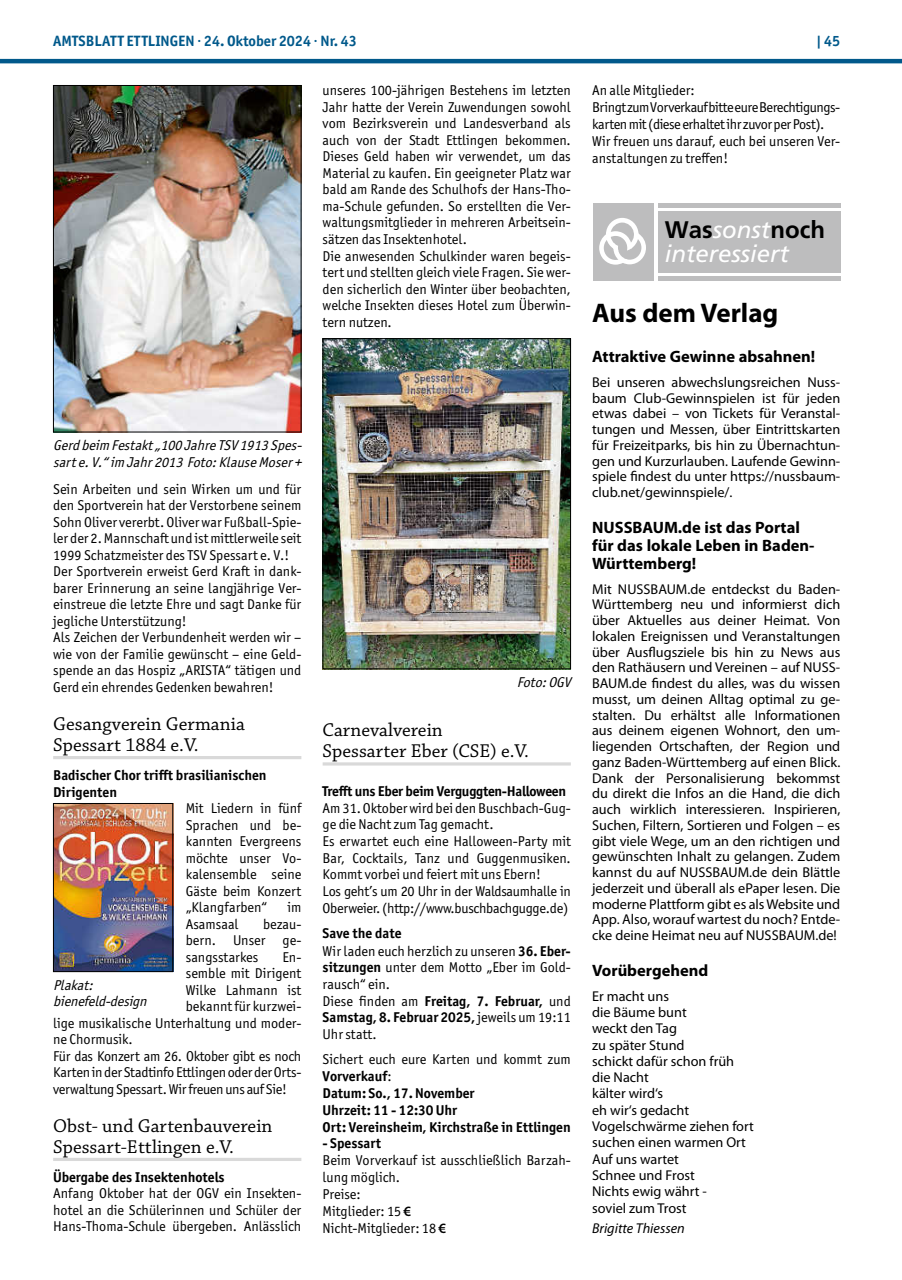
<style>
.page{position:relative;width:902px;height:1280px;background:#fff}
.page>*{position:absolute;margin:0;border:0;box-sizing:border-box;transform-origin:0 0}
.t1{font:700 27px "Myriad Pro";color:#000}
.t2{font:italic 24px/24px "Frutiger";color:#fff}
.t3{font:19.5px/21px "Chaparral Pro";color:#000}
.t4{font:700 16.5px/18px "Myriad Pro";color:#000}
.t5{font:700 15px "Officina Sans ITC Pro";color:#01598b}
.t6{font:14.25px/16.5px "Officina Sans ITC Pro";color:#000}
.t7{font:14.25px/15.8px "Myriad Pro";color:#000;text-align:justify}
.t8{font:700 14.25px/17px "Officina Sans ITC Pro";color:#000}
.t9{font:14.25px "Officina Sans ITC Pro";letter-spacing:-.02em;color:#000}
.t10{font:italic 14.25px/16.5px "Officina Sans ITC Pro";color:#000}
.t11{font:700 14.25px "Officina Sans ITC Pro";letter-spacing:-.02em;color:#000}
.t12{font:italic 14.25px "Myriad Pro";color:#000}
.s1{font-weight:700}
.s2{font-weight:400}
.s3{font-family:"Myriad Pro";font-weight:600}
.s4{font-weight:700;font-style:normal;color:#000}
</style>
<div class="page">
<hr style="left:0;top:59px;width:901px;height:4px;background:#01598b">
<hr style="left:53px;top:756px;width:248px;height:3px;background:#d9d9d9">
<hr style="left:53px;top:1158px;width:248px;height:3px;background:#d9d9d9">
<img style="left:55px;top:87px;width:244px;height:343px">
<div style="left:53px;top:85px;width:248px;height:347px;border:1px solid #000"></div>
<img style="left:55px;top:805px;width:116px;height:165px">
<div style="left:53px;top:803px;width:120px;height:169px;border:1px solid #000"></div>
<hr style="left:322px;top:762px;width:248px;height:3px;background:#d9d9d9">
<img style="left:324px;top:340px;width:244px;height:327px">
<div style="left:322px;top:338px;width:248px;height:331px;border:1px solid #000"></div>
<div style="left:657px;top:211px;width:183px;height:62px;background:#bdbdbe"></div>
<div style="left:657px;top:276px;width:183px;height:5px;background:#bdbdbe"></div>
<div style="left:657px;top:203px;width:183px;height:5px;background:#bdbdbe"></div>
<div style="left:593px;top:203px;width:60px;height:78px;background:#bdbdbe"></div>
<svg style="left:599px;top:218px;width:47px;height:47px"></svg>
<p class="t5" style="left:53px;top:31px;width:305px">AMTSBLATT ETTLINGEN · 24. Oktober 2024 · Nr. 43</p>
<p class="t5" style="left:816px;top:31px;width:26px">| 45</p>
<p class="t10" style="left:53px;top:437px;width:253px">Gerdbeim Festakt„100JahreTSV1913Spes&shy;sarte.V.“im Jahr2013 Foto:KlauseMoser+</p>
<p class="t6" style="left:53px;top:481px;width:250px">Sein Arbeiten und sein Wirken um und für den Sportverein hat der Verstorbene seinem Sohn Oliver vererbt. Oliver war Fußball-Spie&shy;ler der 2. Mannschaft und ist mittlerweile seit 1999 Schatzmeister des TSV Spessart e. V.!<br>Der Sportverein erweist Gerd Kraft in dank&shy;barer Erinnerung an seine langjährige Ver&shy;einstreue die letzte Ehre und sagt Danke für jegliche Unterstützung!<br>Als Zeichen der Verbundenheit werden wir – wie von der Familie gewünscht – eine Geld&shy;spende an das Hospiz „ARISTA“ tätigen und Gerd ein ehrendes Gedenken bewahren!</p>
<h3 class="t3" style="left:53px;top:714px;width:193px">Gesangverein Germania<br>Spessart 1884 e.V.</h3>
<p class="t8" style="left:53px;top:767px;width:215px;line-height:16.5px">Badischer Chor trifft brasilianischen<br>Dirigenten</p>
<p class="t6" style="left:186px;top:800px;width:117px;text-align:justify">Mit Liedern in fünf Sprachen und be&shy;kannten Evergreens möchte unser Vo&shy;kalensemble seine Gäste beim Konzert „Klangfarben“</p>
<p class="t6" style="left:287px;top:899px;width:15px">im</p>
<p class="t6" style="left:186px;top:915px;width:54px">Asamsaal</p>
<p class="t6" style="left:186px;top:915px;width:117px;text-align:justify;text-indent:77px">bezau&shy;bern. Unser ge&shy;sangsstarkes</p>
<p class="t6" style="left:282px;top:948px;width:21px">En-</p>
<p class="t6" style="left:186px;top:965px;width:117px">semble mit Dirigent</p>
<p class="t6" style="left:186px;top:981px;width:117px">Wilke Lahmann ist</p>
<p class="t6" style="left:186px;top:998px;width:117px">bekannt für kurzwei-</p>
<p class="t6" style="left:53px;top:1014px;width:250px">lige musikalische Unterhaltung und moder-</p>
<p class="t6" style="left:53px;top:1031px;width:81px">ne Chormusik.</p>
<p class="t9" style="left:53px;top:1047px;width:250px">Für das Konzert am 26. Oktober gibt es noch</p>
<p class="t9" style="left:53px;top:1064px;width:250px">Karten in der Stadtinfo Ettlingen oder der Orts-</p>
<p class="t9" style="left:53px;top:1080px;width:235px">verwaltung Spessart. Wir freuen uns auf Sie!</p>
<h3 class="t3" style="left:53px;top:1116px;width:221px">Obst- und Gartenbauverein<br>Spessart-Ettlingen e.V.</h3>
<p class="t8" style="left:53px;top:1168px;width:173px">Übergabe des Insektenhotels</p>
<p class="t6" style="left:53px;top:1185px;width:250px;text-align:justify">Anfang Oktober hat der OGV ein Insekten&shy;hotel an die Schülerinnen und Schüler der Hans-Thoma-Schule übergeben. Anlässlich</p>
<p class="t10" style="left:53px;top:977px;width:99px">Plakat: bienefeld-design</p>
<p class="t6" style="left:322px;top:82px;width:250px">unseres 100-jährigen Bestehens im letzten Jahr hatte der Verein Zuwendungen sowohl vom Bezirksverein und Landesverband als auch von der Stadt Ettlingen bekommen.<br>Dieses Geld haben wir verwendet, um das Material zu kaufen. Ein geeigneter Platz war bald am Rande des Schulhofs der Hans-Tho&shy;ma-Schule gefunden. So erstellten die Ver&shy;waltungsmitglieder in mehreren Arbeitsein&shy;sätzen das Insektenhotel.<br>Die anwesenden Schulkinder waren begeis&shy;tert und stellten gleich viele Fragen. Sie wer&shy;den sicherlich den Winter über beobachten, welche Insekten dieses Hotel zum Überwin&shy;tern nutzen.</p>
<p class="t10" style="left:516px;top:674px;width:59px">Foto:OGV</p>
<h3 class="t3" style="left:322px;top:720px;width:208px">Carnevalverein<br>Spessarter Eber (CSE) e.V.</h3>
<p class="t11" style="left:322px;top:782px;width:245px">Trefft uns Eber beim Verguggten-Halloween</p>
<p class="t6" style="left:322px;top:799px;width:250px">Am 31. Oktober wird bei den Buschbach-Gug&shy;ge die Nacht zum Tag gemacht.<br>Es erwartet euch eine Halloween-Party mit Bar, Cocktails, Tanz und Guggenmusiken.<br>Kommt vorbei und feiert mit uns Ebern!<br>Los geht’s um 20 Uhr in der Waldsaumhalle in Oberweier. (http://www.buschbachgugge.de)</p>
<p class="t6" style="left:322px;top:925px;width:250px"><span class="s1">Save the date<br></span>Wir laden euch herzlich zu unseren <span class="s1">36. Eber&shy;sitzungen</span> unter dem Motto „Eber im Gold&shy;rausch“ ein.<br>Diese finden am <span class="s1">Freitag, 7. Februar,</span> und<br><span class="s1">Samstag, 8. Februar 2025,</span> jeweils um 19:11<br>Uhr statt.</p>
<p class="t8" style="left:322px;top:1051px;width:250px"><span class="s2">Sichert euch eure Karten und kommt zum<br></span>Vorverkauf<span class="s2">:<br></span>Datum: So., 17. November<br>Uhrzeit: 11 - 12:30 Uhr<br>Ort: Vereinsheim, Kirchstraße in Ettlingen</p>
<p class="t8" style="left:322px;top:1135px;width:60px">- Spessart</p>
<p class="t6" style="left:322px;top:1152px;width:250px;line-height:17px">Beim Vorverkauf ist ausschließlich Barzah&shy;lung möglich.<br>Preise:<br>Mitglieder: 15 <span class="s3">€<br></span>Nicht-Mitglieder: 18 <span class="s3">€</span></p>
<p class="t6" style="left:592px;top:82px;width:250px">An alle Mitglieder:<br>Bringt zum Vorverkauf bitte eure Berechtigungs&shy;karten mit (diese erhaltet ihr zuvor per Post).<br>Wir freuen uns darauf, euch bei unseren Ver&shy;anstaltungen zu treffen!</p>
<h2 class="t2" style="left:664px;top:218px;width:162px"><span class="s4">Was</span>sonst<span class="s4">noch </span>interessiert</h2>
<h1 class="t1" style="left:592px;top:296px;width:188px">Aus dem Verlag</h1>
<p class="t4" style="left:592px;top:347px;width:225px">Attraktive Gewinne absahnen!</p>
<p class="t7" style="left:592px;top:374px;width:250px">Bei unseren abwechslungsreichen Nuss&shy;baum Club-Gewinnspielen ist für jeden etwas dabei – von Tickets für Veranstal&shy;tungen und Messen, über Eintrittskarten für Freizeitparks, bis hin zu Übernachtun&shy;gen und Kurzurlauben. Laufende Gewinn&shy;spiele findest du unter https://nussbaum&shy;club.net/gewinnspiele/.</p>
<p class="t4" style="left:592px;top:518px;width:224px">NUSSBAUM.de ist das Portal für das lokale Leben in Baden-<br>Württemberg!</p>
<p class="t7" style="left:592px;top:581px;width:250px">Mit NUSSBAUM.de entdeckst du Baden-Württemberg neu und informierst dich über Aktuelles aus deiner Heimat. Von lokalen Ereignissen und Veranstaltungen über Ausflugsziele bis hin zu News aus den Rathäusern und Vereinen – auf NUSS-BAUM.de findest du alles, was du wissen musst, um deinen Alltag optimal zu ge&shy;stalten. Du erhältst alle Informationen aus deinem eigenen Wohnort, den um&shy;liegenden Ortschaften, der Region und ganz Baden-Württemberg auf einen Blick.<br>Dank der Personalisierung bekommst du direkt die Infos an die Hand, die dich auch wirklich interessieren. Inspirieren, Suchen, Filtern, Sortieren und Folgen – es gibt viele Wege, um an den richtigen und gewünschten Inhalt zu gelangen. Zudem kannst du auf NUSSBAUM.de dein Blättle jederzeit und überall als ePaper lesen. Die moderne Plattform gibt es als Website und App. Also, worauf wartest du noch? Entde&shy;cke deine Heimat neu auf NUSSBAUM.de!</p>
<p class="t4" style="left:592px;top:961px;width:118px">Vorübergehend</p>
<p class="t7" style="left:592px;top:987px;width:163px;line-height:16.4px;text-align:left">Er macht uns<br>die Bäume bunt<br>weckt den Tag<br>zu später Stund<br>schickt dafür schon früh die Nacht<br>kälter wird‘s<br>eh wir‘s gedacht<br>Vogelschwärme ziehen fort suchen einen warmen Ort<br>Auf uns wartet<br>Schnee und Frost<br>Nichts ewig währt -<br>soviel zum Trost</p>
<p class="t12" style="left:592px;top:1219px;width:94px">Brigitte Thiessen</p>
</div>
